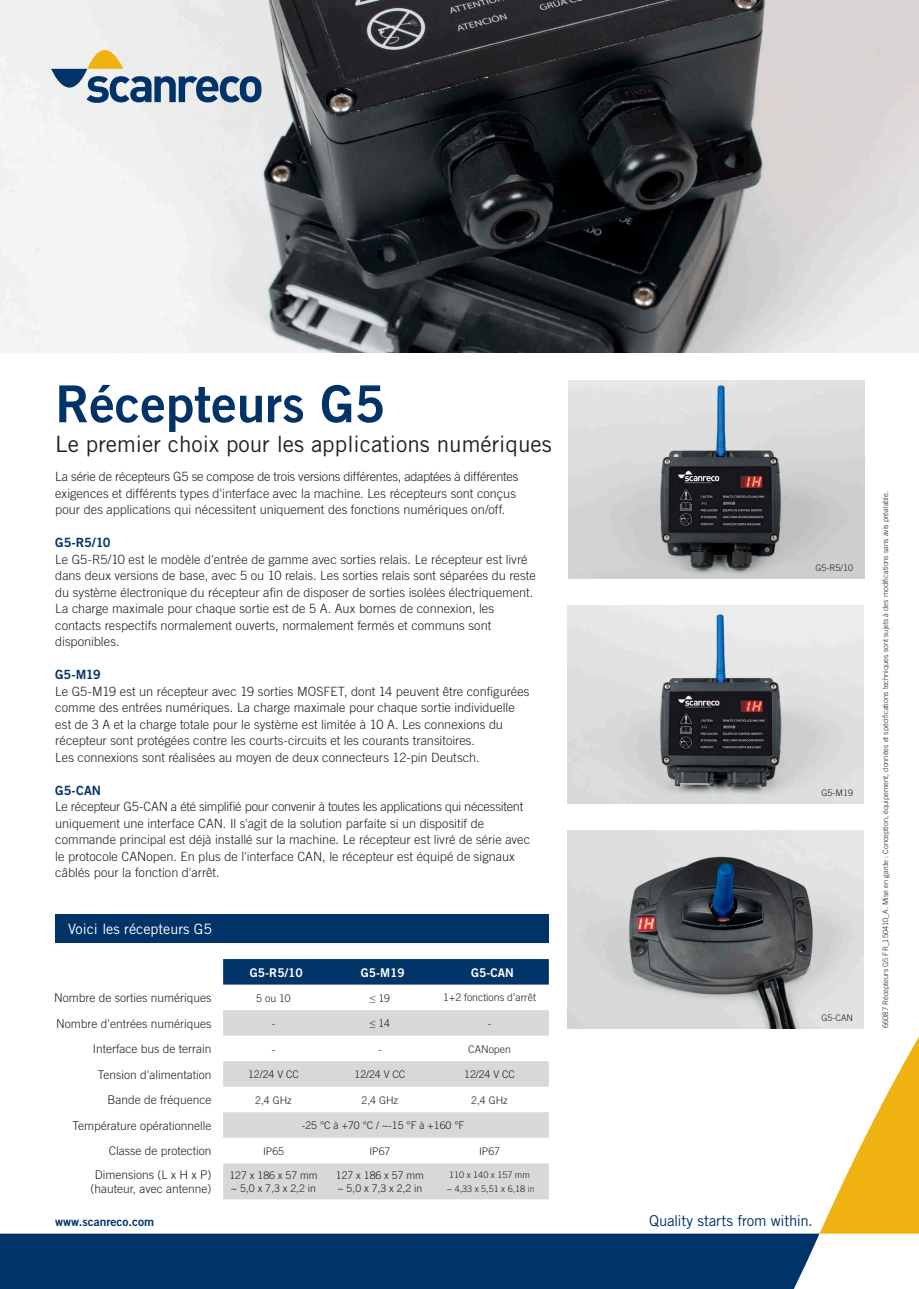
<style>
.page{position:relative;width:919px;height:1289px;background:#fff}
.page>*{position:absolute;margin:0;border:0;box-sizing:border-box;transform-origin:0 0}
.t1{font:51px "Trade Gothic Bold Two";color:#003367}
.t2{font:22.5px "Trade Gothic";color:#231f20}
.t3{font:15px "Trade Gothic";letter-spacing:-.015em;color:#003367}
.t4{font:14.4px "Trade Gothic";color:#fff}
.t5{font:300 12.75px/16.5px "Trade Gothic";color:#231f20}
.t6{font:12.75px "Trade Gothic Bold Two";letter-spacing:-.01em;color:#003367}
.t7{font:300 12px/13.5px "Trade Gothic";color:#231f20;text-align:center}
.t8{font:12px "Trade Gothic Bold Two";color:#fff}
.t9{font:12px "Trade Gothic Bold Two";color:#003367}
.t10{font:300 10.5px/13.5px "Trade Gothic";color:#231f20}
.t11{font:300 9px/13.5px "Trade Gothic";color:#231f20}
.t12{font:300 7.5px "Trade Gothic";color:#231f20}
</style>
<div class="page">
<img style="left:0;top:0;width:918px;height:352px">
<svg style="left:51px;top:50px;width:210px;height:53px"></svg>
<div style="left:55px;top:914px;width:494px;height:28px;background:#003367"></div>
<img style="left:567px;top:830px;width:296px;height:190px">
<img style="left:568px;top:381px;width:296px;height:197px">
<svg style="left:0;top:1020px;width:918px;height:268px"></svg>
<img style="left:567px;top:606px;width:296px;height:197px">
<div style="left:223px;top:959px;width:326px;height:25px;background:#003367"></div>
<svg style="left:223px;top:1010px;width:326px;height:189px;fill:#dad7d8"></svg>
<h1 class="t1" style="left:55px;top:372px;width:332px">Récepteurs G5</h1>
<h2 class="t2" style="left:55px;top:430px;width:498px">Le premier choix pour les applications numériques</h2>
<p class="t5" style="left:55px;top:468px;width:464px">La série de récepteurs G5 se compose de trois versions différentes, adaptées à différentes exigences et différents types d'interface avec la machine. Les récepteurs sont conçus pour des applications qui nécessitent uniquement des fonctions numériques on/off.</p>
<p class="t6" style="left:55px;top:534px;width:57px">G5-R5/10</p>
<p class="t5" style="left:55px;top:550px;width:482px">Le G5-R5/10 est le modèle d'entrée de gamme avec sorties relais. Le récepteur est livré dans deux versions de base, avec 5 ou 10 relais. Les sorties relais sont séparées du reste du système électronique du récepteur afin de disposer de sorties isolées électriquement.<br>La charge maximale pour chaque sortie est de 5 A. Aux bornes de connexion, les contacts respectifs normalement ouverts, normalement fermés et communs sont disponibles.</p>
<p class="t6" style="left:55px;top:666px;width:47px">G5-M19</p>
<p class="t5" style="left:55px;top:682px;width:476px">Le G5-M19 est un récepteur avec 19 sorties MOSFET, dont 14 peuvent être configurées comme des entrées numériques. La charge maximale pour chaque sortie individuelle est de 3 A et la charge totale pour le système est limitée à 10 A. Les connexions du récepteur sont protégées contre les courts-circuits et les courants transitoires.<br>Les connexions sont réalisées au moyen de deux connecteurs 12-pin Deutsch.</p>
<p class="t6" style="left:55px;top:782px;width:47px">G5-CAN</p>
<p class="t5" style="left:55px;top:798px;width:476px">Le récepteur G5-CAN a été simplifié pour convenir à toutes les applications qui nécessitent uniquement une interface CAN. Il s'agit de la solution parfaite si un dispositif de commande principal est déjà installé sur la machine. Le récepteur est livré de série avec le protocole CANopen. En plus de l'interface CAN, le récepteur est équipé de signaux câblés pour la fonction d'arrêt.</p>
<p class="t4" style="left:68px;top:920px;width:145px">Voici les récepteurs G5</p>
<p class="t8" style="left:250px;top:964px;width:54px">G5-R5/10</p>
<p class="t8" style="left:360px;top:964px;width:45px">G5-M19</p>
<p class="t8" style="left:471px;top:964px;width:44px">G5-CAN</p>
<p class="t7" style="left:54px;top:990px;width:159px">Nombre de sorties numériques</p>
<p class="t10" style="left:256px;top:990px;width:36px">5 ou 10</p>
<p class="t10" style="left:369px;top:990px;width:22px">≤ 19</p>
<p class="t10" style="left:443px;top:990px;width:94px">1+2 fonctions d’arrêt</p>
<p class="t7" style="left:56px;top:1016px;width:157px">Nombre d'entrées numériques</p>
<p class="t10" style="left:272px;top:1016px;width:5px">-</p>
<p class="t10" style="left:370px;top:1016px;width:22px">≤ 14</p>
<p class="t10" style="left:488px;top:1016px;width:5px">-</p>
<p class="t7" style="left:93px;top:1041px;width:120px">Interface bus de terrain</p>
<p class="t10" style="left:468px;top:1041px;width:44px">CANopen</p>
<p class="t7" style="left:98px;top:1067px;width:115px">Tension d'alimentation</p>
<p class="t10" style="left:248px;top:1067px;width:52px">12/24 V CC</p>
<p class="t10" style="left:354px;top:1067px;width:52px">12/24 V CC</p>
<p class="t10" style="left:464px;top:1067px;width:52px">12/24 V CC</p>
<p class="t7" style="left:107px;top:1092px;width:106px">Bande de fréquence</p>
<p class="t10" style="left:255px;top:1092px;width:38px">2,4 GHz</p>
<p class="t10" style="left:361px;top:1092px;width:38px">2,4 GHz</p>
<p class="t10" style="left:471px;top:1092px;width:38px">2,4 GHz</p>
<p class="t7" style="left:73px;top:1118px;width:140px">Température opérationnelle</p>
<p class="t10" style="left:302px;top:1118px;width:164px">-25 °C à +70 °C / ~-15 °F à +160 °F</p>
<p class="t7" style="left:109px;top:1144px;width:104px">Classe de protection</p>
<p class="t10" style="left:263px;top:1143px;width:23px">IP65</p>
<p class="t10" style="left:369px;top:1143px;width:23px">IP67</p>
<p class="t10" style="left:479px;top:1143px;width:23px">IP67</p>
<p class="t7" style="left:90px;top:1168px;width:123px">Dimensions (L x H x P) (hauteur, avec antenne)</p>
<p class="t10" style="left:229px;top:1168px;width:90px">127 x 186 x 57 mm ~ 5,0 x 7,3 x 2,2 in</p>
<p class="t10" style="left:336px;top:1168px;width:90px">127 x 186 x 57 mm ~ 5,0 x 7,3 x 2,2 in</p>
<p class="t11" style="left:447px;top:1167px;width:89px">110 x 140 x 157 mm ~ 4,33 x 5,51 x 6,18 in</p>
<p class="t9" style="left:55px;top:1214px;width:100px">www.scanreco.com</p>
<p class="t11" style="left:815px;top:560px;width:39px">G5-R5/10</p>
<p class="t11" style="left:821px;top:785px;width:33px">G5-M19</p>
<p class="t11" style="left:821px;top:1010px;width:33px">G5-CAN</p>
<p class="t12" style="left:880px;top:1028px;width:538px;rotate:-90deg">66087 Récepteurs G5 FR_150410_A. Mise en garde : Conception, équipement, données et spécifications techniques sont sujets à des modifications sans avis préalable.</p>
<p class="t3" style="left:649px;top:1211px;width:165px">Quality starts from within.</p>
</div>
